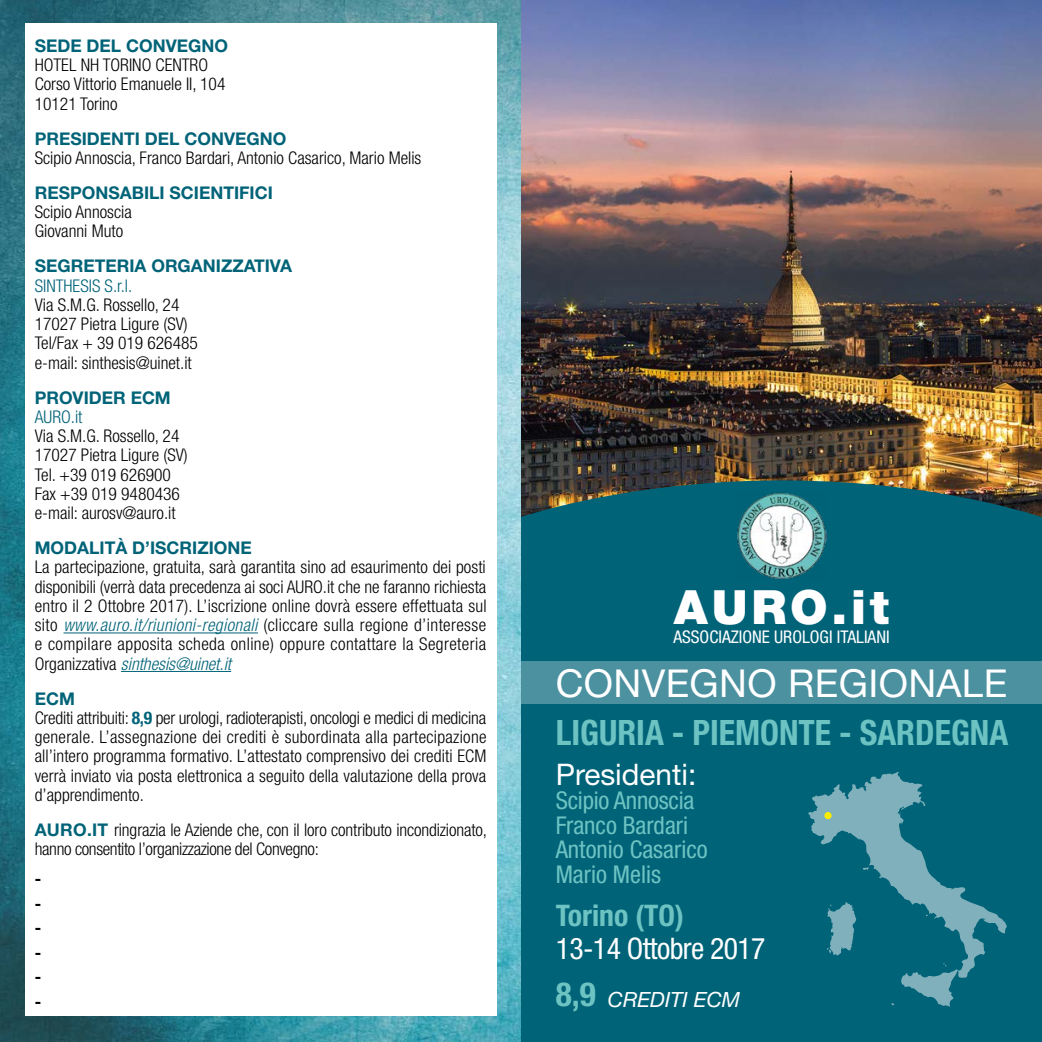
<style>
.page{position:relative;width:1042px;height:1042px;background:#fff}
.page>*{position:absolute;margin:0;border:0;box-sizing:border-box;transform-origin:0 0}
.t1{font:900 47.25px "Helvetica Neue";letter-spacing:.08em;color:#fff}
.t2{font:38.5px "Helvetica Neue";letter-spacing:.01em;color:#fff}
.t3{font:700 condensed 35px "Helvetica Neue";color:#6dc3c2}
.t4{font:condensed 29.75px "Helvetica Neue";letter-spacing:-.02em;color:#fff}
.t5{font:29.75px "Helvetica Neue";color:#fff}
.t6{font:700 condensed 29.75px "Helvetica Neue";color:#6dc3c2}
.t7{font:condensed 24.5px/24.5px "Helvetica Neue";color:#6dc3c2}
.t8{font:italic 21px "Helvetica Neue";color:#fff}
.t9{font:300 condensed 17.5px/19.2px "Helvetica Neue";color:#000}
.t10{font:700 17.5px "Helvetica Neue";color:#006378}
.t11{font:condensed 17.5px "Helvetica Neue";color:#fff}
.t12{font:300 condensed 17.5px "Helvetica Neue";color:#006378}
.t13{font:700 condensed 17.5px/24.5px "Helvetica Neue";color:#000;text-align:justify}
.s1{font-style:italic;color:#006378}
.s2{font-weight:700;font-stretch:normal;color:#006378}
.s3{font-weight:700;color:#006378}
.s4{font-weight:700;font-style:normal;font-stretch:condensed;font-size:33.25px;color:#6dc3c2}
</style>
<div class="page">
<img style="left:0;top:0;width:521px;height:1042px">
<img style="left:521px;top:0;width:521px;height:480px">
<div style="left:521px;top:480px;width:521px;height:562px;background:#006378"></div>
<div style="left:25px;top:24px;width:471px;height:992px;background:#fff"></div>
<div style="left:521px;top:662px;width:521px;height:42px;background:#4c91a0"></div>
<hr style="left:63px;top:632px;width:195px;height:1px;background:#006378">
<hr style="left:121px;top:671px;width:110px;height:1px;background:#006378">
<img style="left:737px;top:492px;width:89px;height:87px">
<svg style="left:808px;top:772px;width:199px;height:234px;background:#227789"></svg>
<div style="left:824px;top:812px;width:7px;height:7px;background:#ffed00;border-radius:50%"></div>
<p class="t10" style="left:35px;top:32px;width:195px">SEDE DEL CONVEGNO</p>
<p class="t9" style="left:35px;top:55px;width:192px">HOTEL NH TORINO CENTRO<br>Corso Vittorio Emanuele II, 104<br>10121 Torino</p>
<p class="t10" style="left:35px;top:125px;width:253px">PRESIDENTI DEL CONVEGNO</p>
<p class="t9" style="left:35px;top:148px;width:388px">Scipio Annoscia, Franco Bardari, Antonio Casarico, Mario Melis</p>
<p class="t10" style="left:35px;top:179px;width:240px">RESPONSABILI SCIENTIFICI</p>
<p class="t9" style="left:35px;top:202px;width:99px">Scipio Annoscia<br>Giovanni Muto</p>
<p class="t10" style="left:35px;top:252px;width:259px">SEGRETERIA ORGANIZZATIVA</p>
<p class="t12" style="left:35px;top:275px;width:99px">SINTHESIS S.r.l.</p>
<p class="t9" style="left:35px;top:295px;width:165px">Via S.M.G. Rossello, 24<br>17027 Pietra Ligure (SV)<br>Tel/Fax + 39 019 626485 e-mail: sinthesis@uinet.it</p>
<p class="t10" style="left:35px;top:384px;width:138px">PROVIDER ECM</p>
<p class="t12" style="left:35px;top:407px;width:49px">AURO.it</p>
<p class="t9" style="left:35px;top:426px;width:155px">Via S.M.G. Rossello, 24<br>17027 Pietra Ligure (SV)<br>Tel. +39 019 626900<br>Fax +39 019 9480436 e-mail: aurosv@auro.it</p>
<p class="t10" style="left:35px;top:534px;width:219px">MODALITÀ D’ISCRIZIONE</p>
<p class="t9" style="left:35px;top:557px;width:453px;text-align:justify">La partecipazione, gratuita, sarà garantita sino ad esaurimento dei posti disponibili (verrà data precedenza ai soci AURO.it che ne faranno richiesta entro il 2 Ottobre 2017). L’iscrizione online dovrà essere effettuata sul sito <span class="s1">www.auro.it/riunioni-regionali</span> (cliccare sulla regione d’interesse e compilare apposita scheda online) oppure contattare la Segreteria Organizzativa <span class="s1">sinthesis@uinet.it</span></p>
<p class="t9" style="left:35px;top:689px;width:453px"><span class="s2">ECM<br></span>Crediti attribuiti: <span class="s3">8,9</span> per urologi, radioterapisti, oncologi e medici di medicina generale. L’assegnazione dei crediti è subordinata alla partecipazione all’intero programma formativo. L’attestato comprensivo dei crediti ECM verrà inviato via posta elettronica a seguito della valutazione della prova d’apprendimento.</p>
<p class="t9" style="left:35px;top:820px;width:454px"><span class="s2">AURO.IT</span> ringrazia le Aziende che, con il loro contributo incondizionato, hanno consentito l’organizzazione del Convegno:</p>
<p class="t13" style="left:35px;top:866px;width:8px">- - - - - -</p>
<h1 class="t1" style="left:674px;top:579px;width:217px">AURO.it</h1>
<p class="t11" style="left:673px;top:627px;width:218px">ASSOCIAZIONE UROLOGI ITALIANI</p>
<h2 class="t2" style="left:556px;top:660px;width:453px">CONVEGNO REGIONALE</h2>
<h3 class="t3" style="left:556px;top:711px;width:454px">LIGURIA - PIEMONTE - SARDEGNA</h3>
<h3 class="t5" style="left:556px;top:756px;width:142px">Presidenti:</h3>
<h3 class="t7" style="left:556px;top:788px;width:153px">Scipio Annoscia<br>Franco Bardari<br>Antonio Casarico<br>Mario Melis</h3>
<h3 class="t6" style="left:556px;top:897px;width:130px">Torino (TO)</h3>
<h3 class="t4" style="left:556px;top:931px;width:211px">13-14 Ottobre 2017</h3>
<p class="t8" style="left:556px;top:984px;width:186px"><span class="s4">8,9</span> CREDITI ECM</p>
</div>
